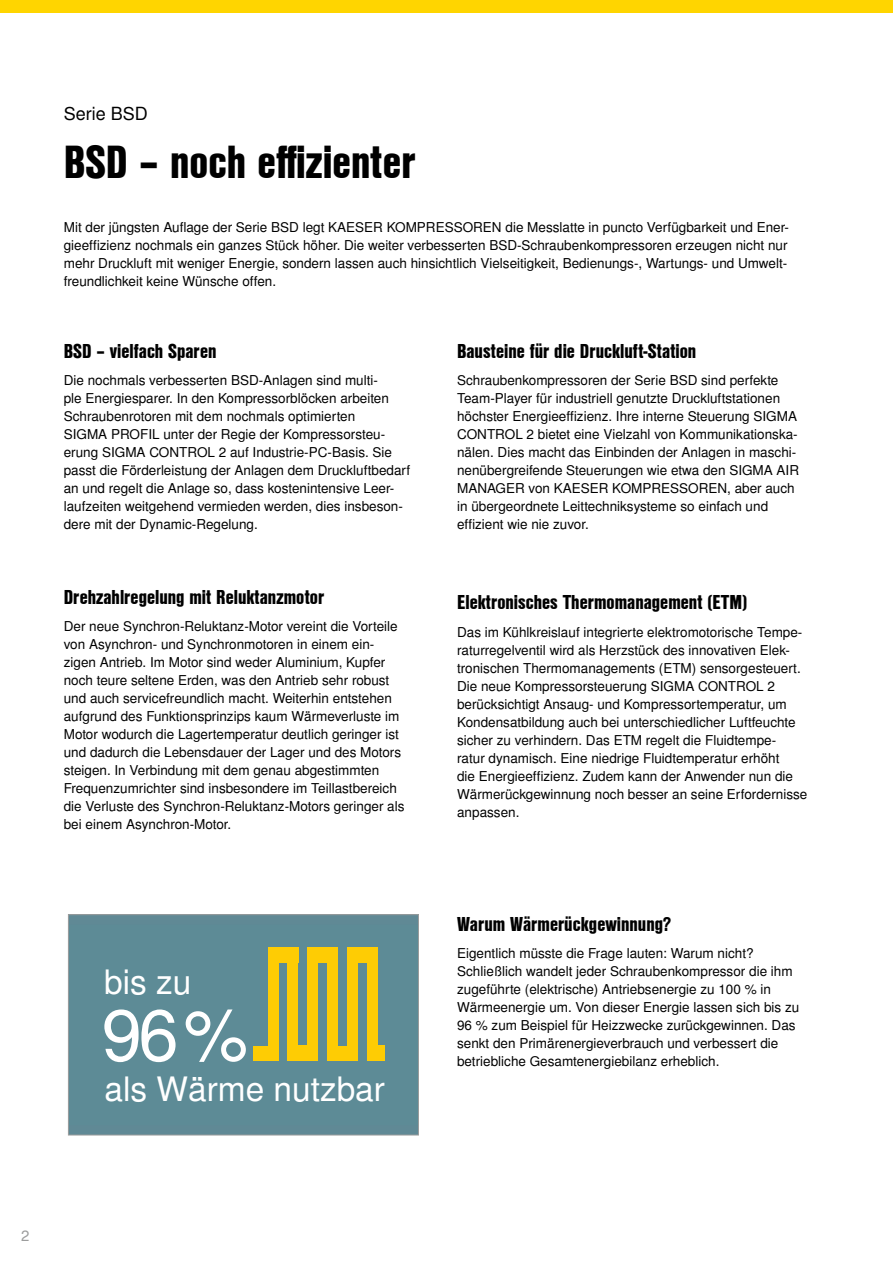
<style>
.page{position:relative;width:893px;height:1263px;background:#fff}
.page>*{position:absolute;margin:0;border:0;box-sizing:border-box;transform-origin:0 0}
.t1{font:71.85px "Nimbus San L";color:#fff}
.t2{font:45px "Nimbus San L Bla Con";color:#000}
.t3{font:33.45px "Nimbus San L";color:#fff}
.t4{font:19.5px "Nimbus San L Bla Con";color:#000}
.t5{font:18px "Nimbus San L";color:#000}
.t6{font:15px "Nimbus San L";color:#9c9d9d}
.t7{font:13.5px/18px "Nimbus San L";color:#000}
</style>
<div class="page">
<div style="left:0;top:0;width:893px;height:13px;background:#ffd500"></div>
<div style="left:68px;top:915px;width:350px;height:220px;background:#608995"></div>
<div style="left:253px;top:1046px;width:25px;height:14px;background:#fecc04"></div>
<div style="left:268px;top:948px;width:10px;height:112px;background:#fecc04"></div>
<div style="left:268px;top:947px;width:30px;height:15px;background:#fecc04"></div>
<div style="left:288px;top:947px;width:10px;height:113px;background:#fecc04"></div>
<div style="left:288px;top:1045px;width:30px;height:15px;background:#fecc04"></div>
<div style="left:307px;top:948px;width:11px;height:112px;background:#fecc04"></div>
<div style="left:307px;top:947px;width:30px;height:16px;background:#fecc04"></div>
<div style="left:327px;top:947px;width:10px;height:113px;background:#fecc04"></div>
<div style="left:332px;top:1046px;width:26px;height:14px;background:#fecc04"></div>
<div style="left:347px;top:948px;width:11px;height:112px;background:#fecc04"></div>
<div style="left:347px;top:947px;width:30px;height:15px;background:#fecc04"></div>
<div style="left:367px;top:947px;width:10px;height:113px;background:#fecc04"></div>
<div style="left:367px;top:1045px;width:18px;height:15px;background:#fecc04"></div>
<div style="left:68px;top:914px;width:351px;height:221px;border:1px solid #9c9d9d"></div>
<h3 class="t5" style="left:64px;top:103px;width:86px">Serie BSD</h3>
<h2 class="t2" style="left:64px;top:128px;width:353px">BSD – noch effizienter</h2>
<p class="t7" style="left:64px;top:219px;width:727px">Mit der jüngsten Auflage der Serie BSD legt KAESER KOMPRESSOREN die Messlatte in puncto Verfügbarkeit und Ener&shy;gieeffizienz nochmals ein ganzes Stück höher. Die weiter verbesserten BSD-Schraubenkompressoren erzeugen nicht nur mehr Druckluft mit weniger Energie, sondern lassen auch hinsichtlich Vielseitigkeit, Bedienungs-, Wartungs- und Umwelt&shy;freundlichkeit keine Wünsche offen.</p>
<h3 class="t4" style="left:64px;top:337px;width:154px">BSD – vielfach Sparen</h3>
<p class="t7" style="left:64px;top:372px;width:348px">Die nochmals verbesserten BSD-Anlagen sind multi-<br>ple Energiesparer. In den Kompressorblöcken arbeiten Schraubenrotoren mit dem nochmals optimierten<br>SIGMA PROFIL unter der Regie der Kompressorsteu&shy;erung SIGMA CONTROL 2 auf Industrie-PC-Basis. Sie passt die Förderleistung der Anlagen dem Druckluftbedarf an und regelt die Anlage so, dass kostenintensive Leer&shy;laufzeiten weitgehend vermieden werden, dies insbeson&shy;dere mit der Dynamic-Regelung.</p>
<h3 class="t4" style="left:64px;top:583px;width:262px">Drehzahlregelung mit Reluktanzmotor</h3>
<p class="t7" style="left:64px;top:618px;width:342px">Der neue Synchron-Reluktanz-Motor vereint die Vorteile von Asynchron- und Synchronmotoren in einem ein&shy;zigen Antrieb. Im Motor sind weder Aluminium, Kupfer noch teure seltene Erden, was den Antrieb sehr robust und auch servicefreundlich macht. Weiterhin entstehen aufgrund des Funktionsprinzips kaum Wärmeverluste im Motor wodurch die Lagertemperatur deutlich geringer ist und dadurch die Lebensdauer der Lager und des Motors steigen. In Verbindung mit dem genau abgestimmten Frequenzumrichter sind insbesondere im Teillastbereich die Verluste des Synchron-Reluktanz-Motors geringer als bei einem Asynchron-Motor.</p>
<h3 class="t3" style="left:104px;top:962px;width:89px">bis zu</h3>
<h1 class="t1" style="left:102px;top:992px;width:148px">96%</h1>
<h3 class="t3" style="left:105px;top:1069px;width:282px">als Wärme nutzbar</h3>
<h3 class="t4" style="left:457px;top:337px;width:241px">Bausteine für die Druckluft-Station</h3>
<p class="t7" style="left:457px;top:372px;width:343px">Schraubenkompressoren der Serie BSD sind perfekte Team-Player für industriell genutzte Druckluftstationen höchster Energieeffizienz. Ihre interne Steuerung SIGMA CONTROL 2 bietet eine Vielzahl von Kommunikationska&shy;nälen. Dies macht das Einbinden der Anlagen in maschi&shy;nenübergreifende Steuerungen wie etwa den SIGMA AIR MANAGER von KAESER KOMPRESSOREN, aber auch in übergeordnete Leittechniksysteme so einfach und effizient wie nie zuvor.</p>
<h3 class="t4" style="left:457px;top:587px;width:292px">Elektronisches Thermomanagement (ETM)</h3>
<p class="t7" style="left:457px;top:624px;width:352px">Das im Kühlkreislauf integrierte elektromotorische Tempe&shy;raturregelventil wird als Herzstück des innovativen Elek&shy;tronischen Thermomanagements (ETM) sensorgesteuert.<br>Die neue Kompressorsteuerung SIGMA CONTROL 2 berücksichtigt Ansaug- und Kompressortemperatur, um Kondensatbildung auch bei unterschiedlicher Luftfeuchte sicher zu verhindern. Das ETM regelt die Fluidtempe-<br>ratur dynamisch. Eine niedrige Fluidtemperatur erhöht<br>die Energieeffizienz. Zudem kann der Anwender nun die Wärmerückgewinnung noch besser an seine Erfordernisse anpassen.</p>
<h3 class="t4" style="left:457px;top:910px;width:215px">Warum Wärmerückgewinnung?</h3>
<p class="t7" style="left:457px;top:945px;width:344px">Eigentlich müsste die Frage lauten: Warum nicht?<br>Schließlich wandelt jeder Schraubenkompressor die ihm zugeführte (elektrische) Antriebsenergie zu 100 % in Wärmeenergie um. Von dieser Energie lassen sich bis zu 96 % zum Beispiel für Heizzwecke zurückgewinnen. Das senkt den Primärenergieverbrauch und verbessert die betriebliche Gesamtenergiebilanz erheblich.</p>
<p class="t6" style="left:21px;top:1226px;width:10px">2</p>
</div>
